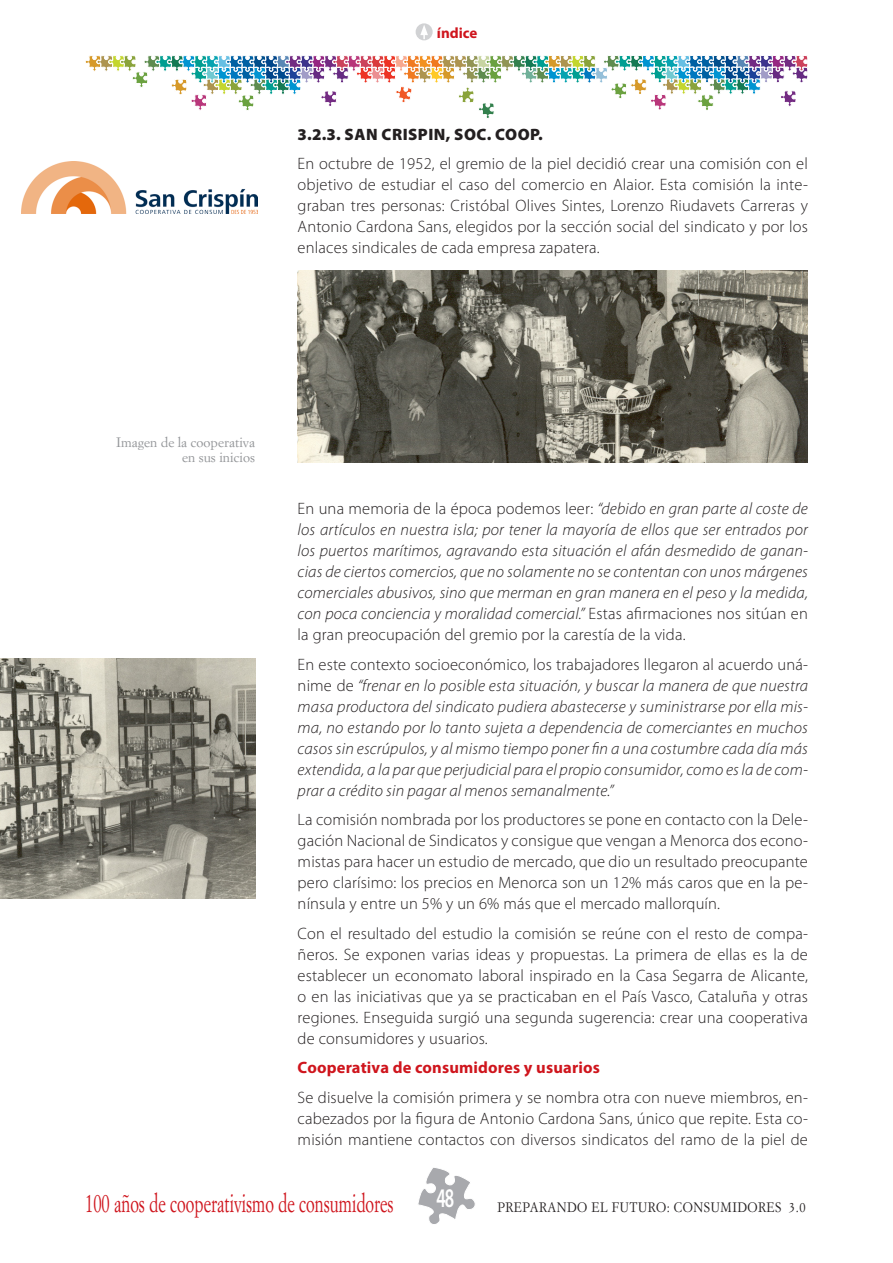
<style>
.page{position:relative;width:893px;height:1263px;background:#fff}
.page>*{position:absolute;margin:0;border:0;box-sizing:border-box;transform-origin:0 0}
.t1{font:600 27px "Myriad Pro";color:#fff;scale:.65 1}
.t2{font:25.5px "Simoncini Garamond";color:#cf151d;scale:.65 1}
.texto{font:300 16.5px/21px "Myriad Pro";letter-spacing:.01em;color:#231f20;text-align:justify}
.texto-2{font:italic 300 16.5px/21px "Myriad Pro";letter-spacing:.01em;color:#231f20;text-align:justify}
.titulo_4{font:700 16.5px "Myriad Pro";letter-spacing:.01em;color:#cf151d}
.titulo_3{font:900 16.5px "Myriad Pro";letter-spacing:.03em;color:#231f20}
.t3{font:700 15px "Myriad Pro";color:#cf151d}
.t4{font:13.5px "Simoncini Garamond";letter-spacing:.04em;color:#231f20;scale:.92 1}
.t5{font:13.5px/15px "Simoncini Garamond";color:#939598;text-align:right}
.s1{font-style:normal}
</style>
<div class="page">
<svg style="left:418px;top:1168px;width:57px;height:56px"></svg>
<svg style="left:85px;top:55px;width:723px;height:63px"></svg>
<div style="left:416px;top:23px;width:17px;height:17px;background:#d1d2d4;border-radius:50%"></div>
<svg style="left:420px;top:25px;width:8px;height:14px"></svg>
<img style="left:0;top:659px;width:255px;height:240px">
<img style="left:298px;top:271px;width:510px;height:191px">
<img style="left:21px;top:162px;width:236px;height:52px">
<p class="t3" style="left:437px;top:23px;width:42px">índice</p>
<p class="titulo_3" style="left:298px;top:123px;width:247px">3.2.3. SAN CRISPIN, SOC. COOP.</p>
<p class="texto" style="left:298px;top:153px;width:512px">En octubre de 1952, el gremio de la piel decidió crear una comisión con el objetivo de estudiar el caso del comercio en Alaior. Esta comisión la inte&shy;graban tres personas: Cristóbal Olives Sintes, Lorenzo Riudavets Carreras y Antonio Cardona Sans, elegidos por la sección social del sindicato y por los enlaces sindicales de cada empresa zapatera.</p>
<p class="t5" style="left:116px;top:435px;width:141px">Imagen de la cooperativa en sus inicios</p>
<p class="texto-2" style="left:298px;top:498px;width:512px"><span class="s1">En una memoria de la época podemos leer:</span> “debido en gran parte al coste de los artículos en nuestra isla; por tener la mayoría de ellos que ser entrados por los puertos marítimos, agravando esta situación el afán desmedido de ganan&shy;cias de ciertos comercios, que no solamente no se contentan con unos márgenes comerciales abusivos, sino que merman en gran manera en el peso y la medida, con poca conciencia y moralidad comercial.” <span class="s1">Estas afirmaciones nos sitúan en la gran preocupación del gremio por la carestía de la vida.</span></p>
<p class="texto-2" style="left:298px;top:653px;width:512px"><span class="s1">En este contexto socioeconómico, los trabajadores llegaron al acuerdo uná&shy;nime de</span> “frenar en lo posible esta situación, y buscar la manera de que nuestra masa productora del sindicato pudiera abastecerse y suministrarse por ella mis&shy;ma, no estando por lo tanto sujeta a dependencia de comerciantes en muchos casos sin escrúpulos, y al mismo tiempo poner fin a una costumbre cada día más extendida, a la par que perjudicial para el propio consumidor, como es la de com&shy;prar a crédito sin pagar al menos semanalmente.”</p>
<p class="texto" style="left:298px;top:809px;width:512px">La comisión nombrada por los productores se pone en contacto con la Dele&shy;gación Nacional de Sindicatos y consigue que vengan a Menorca dos econo&shy;mistas para hacer un estudio de mercado, que dio un resultado preocupante pero clarísimo: los precios en Menorca son un 12% más caros que en la pe&shy;nínsula y entre un 5% y un 6% más que el mercado mallorquín.</p>
<p class="texto" style="left:298px;top:922px;width:512px">Con el resultado del estudio la comisión se reúne con el resto de compa&shy;ñeros. Se exponen varias ideas y propuestas. La primera de ellas es la de establecer un economato laboral inspirado en la Casa Segarra de Alicante, o en las iniciativas que ya se practicaban en el País Vasco, Cataluña y otras regiones. Enseguida surgió una segunda sugerencia: crear una cooperativa de consumidores y usuarios.</p>
<p class="titulo_4" style="left:298px;top:1057px;width:304px">Cooperativa de consumidores y usuarios</p>
<p class="texto" style="left:298px;top:1086px;width:512px">Se disuelve la comisión primera y se nombra otra con nueve miembros, en&shy;cabezados por la figura de Antonio Cardona Sans, único que repite. Esta co&shy;misión mantiene contactos con diversos sindicatos del ramo de la piel de</p>
<h2 class="t2" style="left:85px;top:1187px;width:476px">100 años de cooperativismo de consumidores</h2>
<h1 class="t1" style="left:437px;top:1180px;width:29px">48</h1>
<p class="t4" style="left:497px;top:1198px;width:337px">PREPARANDO EL FUTURO: CONSUMIDORES 3.0</p>
</div>
